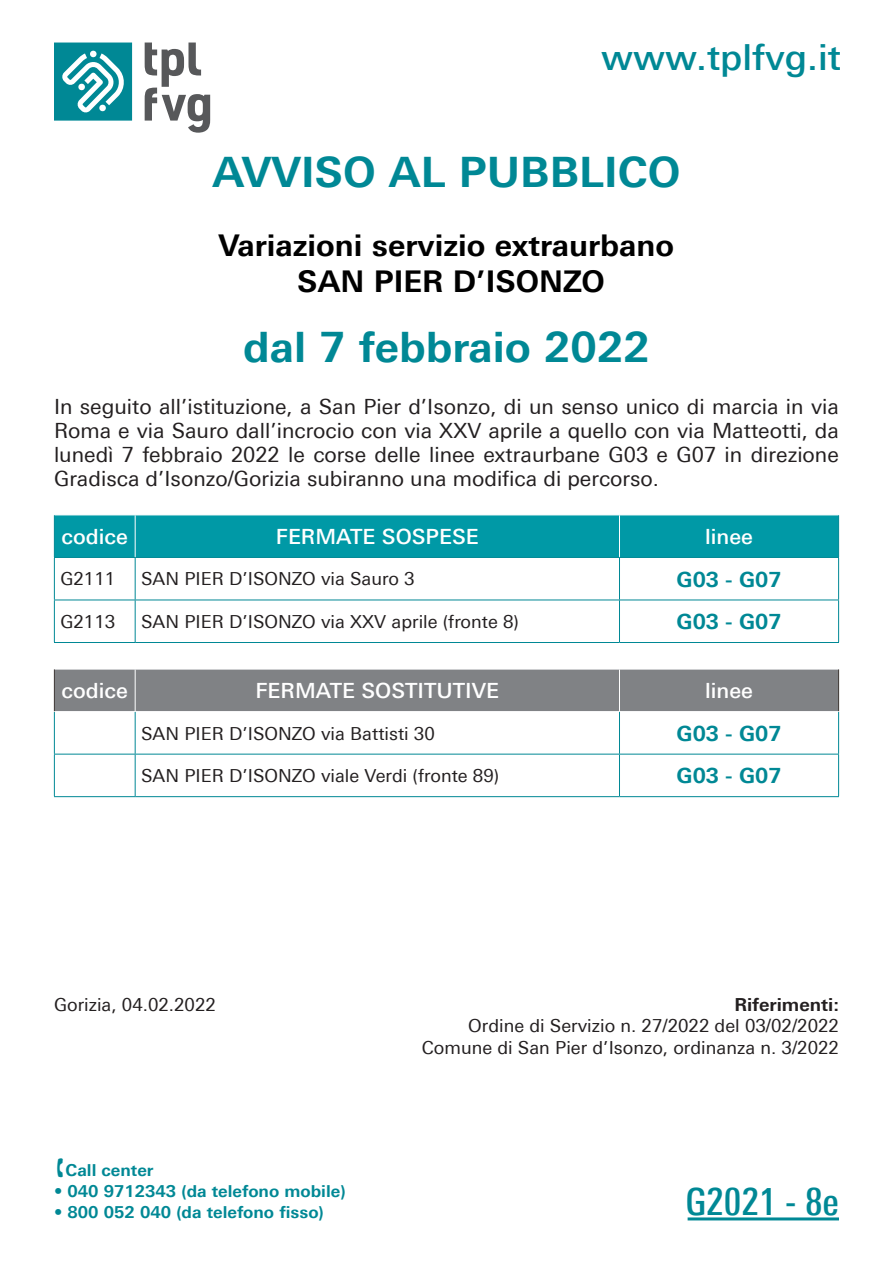
<style>
.page{position:relative;width:893px;height:1263px;background:#fff}
.page>*{position:absolute;margin:0;border:0;box-sizing:border-box;transform-origin:0 0}
.t1{font:700 42px "Univers Next Pro";color:#008895}
.t2{font:500 condensed 37.5px "Univers Next Pro";color:#008895}
.t3{font:500 36px "Univers Next Pro";color:#008895}
.t4{font:700 30px "Univers Next Pro";color:#000}
.t5{font:21px/24px "Univers Next Pro";color:#231f20;text-align:justify}
.t6{font:500 21px "Univers Next Pro";color:#fff}
.t7{font:700 21px "Univers Next Pro";color:#008895}
.t8{font:18px "Univers Next Pro";color:#231f20}
.t9{font:700 18px "Univers Next Pro";color:#231f20}
.t10{font:700 16.5px "Univers Next Pro";color:#008895}
</style>
<div class="page">
<svg style="left:145px;top:43px;width:65px;height:90px"></svg>
<svg style="left:54px;top:43px;width:78px;height:78px"></svg>
<div style="left:55px;top:515px;width:783px;height:42px;background:#0099a6"></div>
<hr style="left:54px;top:558px;width:1px;height:42px;background:#008895">
<hr style="left:135px;top:558px;width:1px;height:42px;background:#008895">
<hr style="left:619px;top:558px;width:1px;height:42px;background:#008895">
<hr style="left:838px;top:558px;width:1px;height:42px;background:#008895">
<hr style="left:54px;top:600px;width:81px;height:1px;background:#008895">
<hr style="left:54px;top:600px;width:1px;height:42px;background:#008895">
<hr style="left:135px;top:600px;width:484px;height:1px;background:#008895">
<hr style="left:135px;top:600px;width:1px;height:42px;background:#008895">
<hr style="left:619px;top:600px;width:220px;height:1px;background:#008895">
<hr style="left:619px;top:600px;width:1px;height:42px;background:#008895">
<hr style="left:838px;top:600px;width:1px;height:42px;background:#008895">
<hr style="left:54px;top:642px;width:81px;height:1px;background:#008895">
<hr style="left:135px;top:642px;width:484px;height:1px;background:#008895">
<hr style="left:619px;top:642px;width:220px;height:1px;background:#008895">
<hr style="left:135px;top:515px;width:1px;height:42px;background:#fff">
<hr style="left:619px;top:515px;width:1px;height:42px;background:#fff">
<hr style="left:54px;top:557px;width:81px;height:1px;background:#008895">
<hr style="left:135px;top:557px;width:484px;height:1px;background:#008895">
<hr style="left:619px;top:557px;width:220px;height:1px;background:#008895">
<hr style="left:54px;top:515px;width:1px;height:42px;background:#008895">
<hr style="left:838px;top:515px;width:1px;height:42px;background:#008895">
<hr style="left:688px;top:1217px;width:151px;height:3px;background:#008895">
<div style="left:55px;top:670px;width:783px;height:41px;background:#808285"></div>
<hr style="left:135px;top:669px;width:1px;height:42px;background:#fff">
<hr style="left:619px;top:669px;width:1px;height:42px;background:#fff">
<hr style="left:54px;top:712px;width:1px;height:42px;background:#008895">
<hr style="left:838px;top:712px;width:1px;height:42px;background:#008895">
<hr style="left:54px;top:754px;width:1px;height:42px;background:#008895">
<hr style="left:838px;top:754px;width:1px;height:42px;background:#008895">
<hr style="left:54px;top:669px;width:1px;height:42px;background:#3b3532">
<hr style="left:838px;top:669px;width:1px;height:42px;background:#3b3532">
<hr style="left:135px;top:712px;width:1px;height:42px;background:#008895">
<hr style="left:619px;top:712px;width:1px;height:42px;background:#008895">
<hr style="left:54px;top:754px;width:81px;height:1px;background:#008895">
<hr style="left:135px;top:754px;width:484px;height:1px;background:#008895">
<hr style="left:135px;top:754px;width:1px;height:42px;background:#008895">
<hr style="left:619px;top:754px;width:220px;height:1px;background:#008895">
<hr style="left:619px;top:754px;width:1px;height:42px;background:#008895">
<hr style="left:54px;top:796px;width:81px;height:1px;background:#008895">
<hr style="left:135px;top:796px;width:484px;height:1px;background:#008895">
<hr style="left:619px;top:796px;width:220px;height:1px;background:#008895">
<h3 class="t3" style="left:601px;top:35px;width:241px">www.tplfvg.it</h3>
<h1 class="t1" style="left:212px;top:147px;width:470px">AVVISO AL PUBBLICO</h1>
<p class="t4" style="left:219px;top:228px;width:457px">Variazioni servizio extraurbano</p>
<p class="t4" style="left:297px;top:264px;width:309px">SAN PIER D’ISONZO</p>
<p class="t1" style="left:243px;top:322px;width:408px">dal 7 febbraio 2022</p>
<p class="t5" style="left:54px;top:394px;width:786px">In seguito all’istituzione, a San Pier d’Isonzo, di un senso unico di marcia in via Roma e via Sauro dall’incrocio con via XXV aprile a quello con via Matteotti, da lunedì 7 febbraio 2022 le corse delle linee extraurbane G03 e G07 in direzione Gradisca d’Isonzo/Gorizia subiranno una modifica di percorso.</p>
<p class="t6" style="left:62px;top:524px;width:68px">codice</p>
<p class="t6" style="left:276px;top:524px;width:204px">FERMATE SOSPESE</p>
<p class="t6" style="left:705px;top:524px;width:49px">linee</p>
<p class="t8" style="left:60px;top:569px;width:56px">G2111</p>
<p class="t8" style="left:141px;top:569px;width:275px">SAN PIER D’ISONZO via Sauro 3</p>
<p class="t7" style="left:677px;top:566px;width:106px">G03 - G07</p>
<p class="t8" style="left:60px;top:611px;width:56px">G2113</p>
<p class="t8" style="left:141px;top:611px;width:379px">SAN PIER D’ISONZO via XXV aprile (fronte 8)</p>
<p class="t7" style="left:677px;top:609px;width:106px">G03 - G07</p>
<p class="t6" style="left:62px;top:678px;width:68px">codice</p>
<p class="t6" style="left:255px;top:678px;width:245px">FERMATE SOSTITUTIVE</p>
<p class="t6" style="left:705px;top:678px;width:49px">linee</p>
<p class="t8" style="left:141px;top:723px;width:295px">SAN PIER D’ISONZO via Battisti 30</p>
<p class="t7" style="left:677px;top:721px;width:106px">G03 - G07</p>
<p class="t8" style="left:141px;top:765px;width:360px">SAN PIER D’ISONZO viale Verdi (fronte 89)</p>
<p class="t7" style="left:677px;top:763px;width:106px">G03 - G07</p>
<p class="t8" style="left:54px;top:994px;width:163px">Gorizia, 04.02.2022</p>
<p class="t9" style="left:734px;top:993px;width:106px">Riferimenti:</p>
<p class="t8" style="left:468px;top:1015px;width:372px">Ordine di Servizio n. 27/2022 del 03/02/2022</p>
<p class="t8" style="left:422px;top:1037px;width:419px">Comune di San Pier d’Isonzo, ordinanza n. 3/2022</p>
<p class="t10" style="left:66px;top:1160px;width:89px">Call center</p>
<p class="t10" style="left:54px;top:1181px;width:293px">• 040 9712343 (da telefono mobile)</p>
<p class="t10" style="left:54px;top:1202px;width:271px">• 800 052 040 (da telefono fisso)</p>
<p class="t2" style="left:685px;top:1179px;width:155px">G2021 - 8e</p>
</div>
